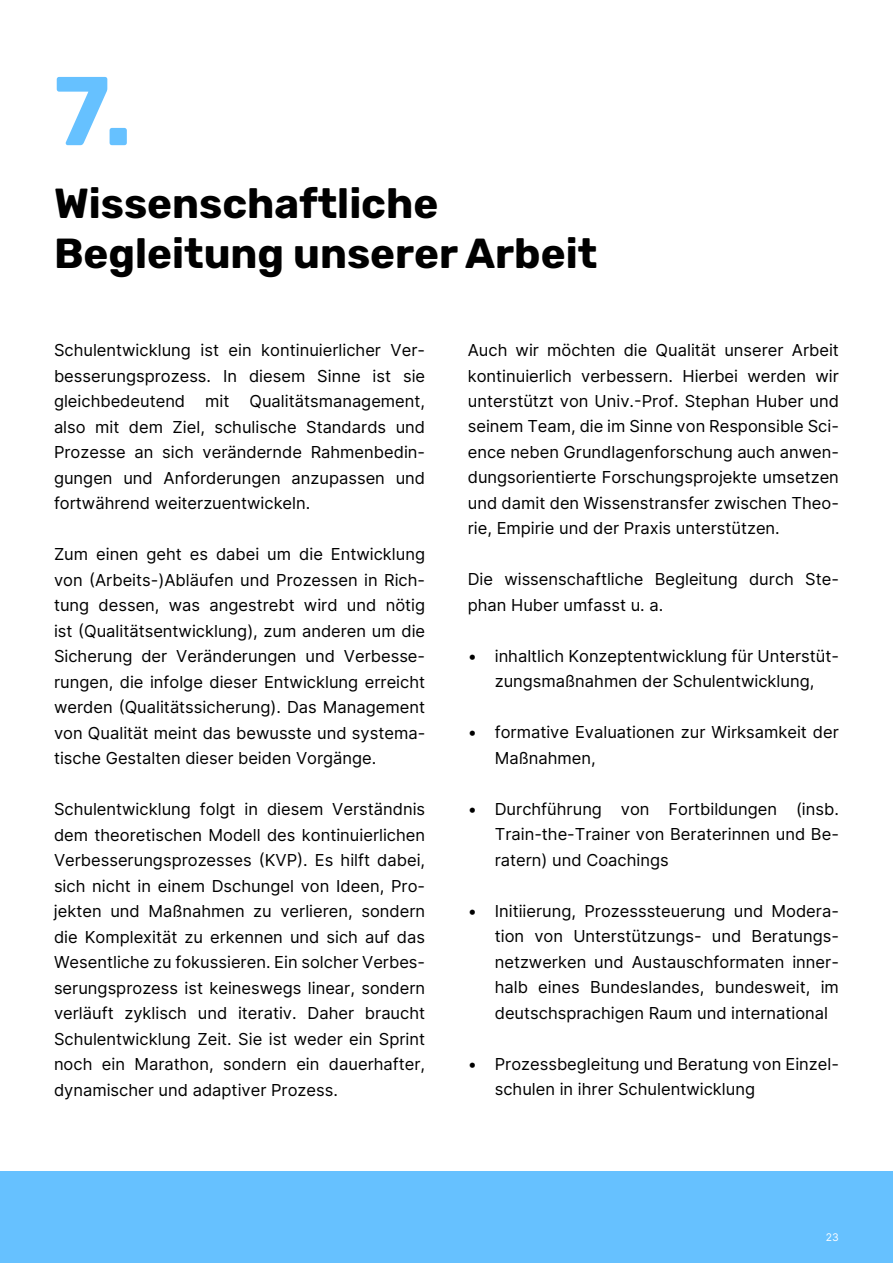
<style>
.page{position:relative;width:893px;height:1263px;background:#fff}
.page>*{position:absolute;margin:0;border:0;box-sizing:border-box;transform-origin:0 0}
.t1{font:300 97.5px "Rubik";color:#66c1ff}
.t2{font:300 42px/50.4px "Rubik";color:#000}
.t3{font:16.5px/25.5px "Inter";color:#000;text-align:justify}
.t4{font:10.5px "Inter";color:#fff}
</style>
<div class="page">
<div style="left:0;top:1172px;width:893px;height:91px;background:#66c1ff"></div>
<h1 class="t1" style="left:54px;top:59px;width:79px">7.</h1>
<h2 class="t2" style="left:54px;top:179px;width:545px">Wissenschaftliche<br>Begleitung unserer Arbeit</h2>
<p class="t3" style="left:54px;top:337px;width:373px">Schulentwicklung ist ein kontinuierlicher Ver&shy;besserungsprozess. In diesem Sinne ist sie gleichbedeutend mit Qualitätsmanagement, also mit dem Ziel, schulische Standards und Prozesse an sich verändernde Rahmenbedin&shy;gungen und Anforderungen anzupassen und fortwährend weiterzuentwickeln.</p>
<p class="t3" style="left:54px;top:541px;width:373px">Zum einen geht es dabei um die Entwicklung von (Arbeits-)Abläufen und Prozessen in Rich&shy;tung dessen, was angestrebt wird und nötig ist (Qualitätsentwicklung), zum anderen um die Sicherung der Veränderungen und Verbesse&shy;rungen, die infolge dieser Entwicklung erreicht werden (Qualitätssicherung). Das Management von Qualität meint das bewusste und systema&shy;tische Gestalten dieser beiden Vorgänge.</p>
<p class="t3" style="left:54px;top:796px;width:373px">Schulentwicklung folgt in diesem Verständnis dem theoretischen Modell des kontinuierlichen Verbesserungsprozesses (KVP). Es hilft dabei, sich nicht in einem Dschungel von Ideen, Pro&shy;jekten und Maßnahmen zu verlieren, sondern die Komplexität zu erkennen und sich auf das Wesentliche zu fokussieren. Ein solcher Verbes&shy;serungsprozess ist keineswegs linear, sondern verläuft zyklisch und iterativ. Daher braucht Schulentwicklung Zeit. Sie ist weder ein Sprint noch ein Marathon, sondern ein dauerhafter, dynamischer und adaptiver Prozess.</p>
<p class="t3" style="left:468px;top:337px;width:373px">Auch wir möchten die Qualität unserer Arbeit kontinuierlich verbessern. Hierbei werden wir unterstützt von Univ.-Prof. Stephan Huber und seinem Team, die im Sinne von Responsible Sci&shy;ence neben Grundlagenforschung auch anwen&shy;dungsorientierte Forschungsprojekte umsetzen und damit den Wissenstransfer zwischen Theo&shy;rie, Empirie und der Praxis unterstützen.</p>
<p class="t3" style="left:468px;top:567px;width:373px">Die wissenschaftliche Begleitung durch Ste&shy;phan Huber umfasst u. a.</p>
<p class="t3" style="left:468px;top:643px;width:373px;text-align:center">• inhaltlich Konzeptentwicklung für Unterstüt&shy;zungsmaßnahmen der Schulentwicklung,</p>
<p class="t3" style="left:495px;top:720px;width:346px;text-indent:-27px">• formative Evaluationen zur Wirksamkeit der<br>Maßnahmen,</p>
<p class="t3" style="left:495px;top:796px;width:346px;text-indent:-27px">• Durchführung von Fortbildungen (insb.<br>Train-the-Trainer von Beraterinnen und Be&shy;ratern) und Coachings</p>
<p class="t3" style="left:495px;top:898px;width:346px;text-indent:-27px">• Initiierung, Prozesssteuerung und Modera&shy;tion von Unterstützungs- und Beratungs&shy;netzwerken und Austauschformaten inner&shy;halb eines Bundeslandes, bundesweit, im deutschsprachigen Raum und international</p>
<p class="t3" style="left:495px;top:1051px;width:346px;text-indent:-27px">• Prozessbegleitung und Beratung von Einzel&shy;schulen in ihrer Schulentwicklung</p>
<p class="t4" style="left:826px;top:1231px;width:15px">23</p>
</div>
